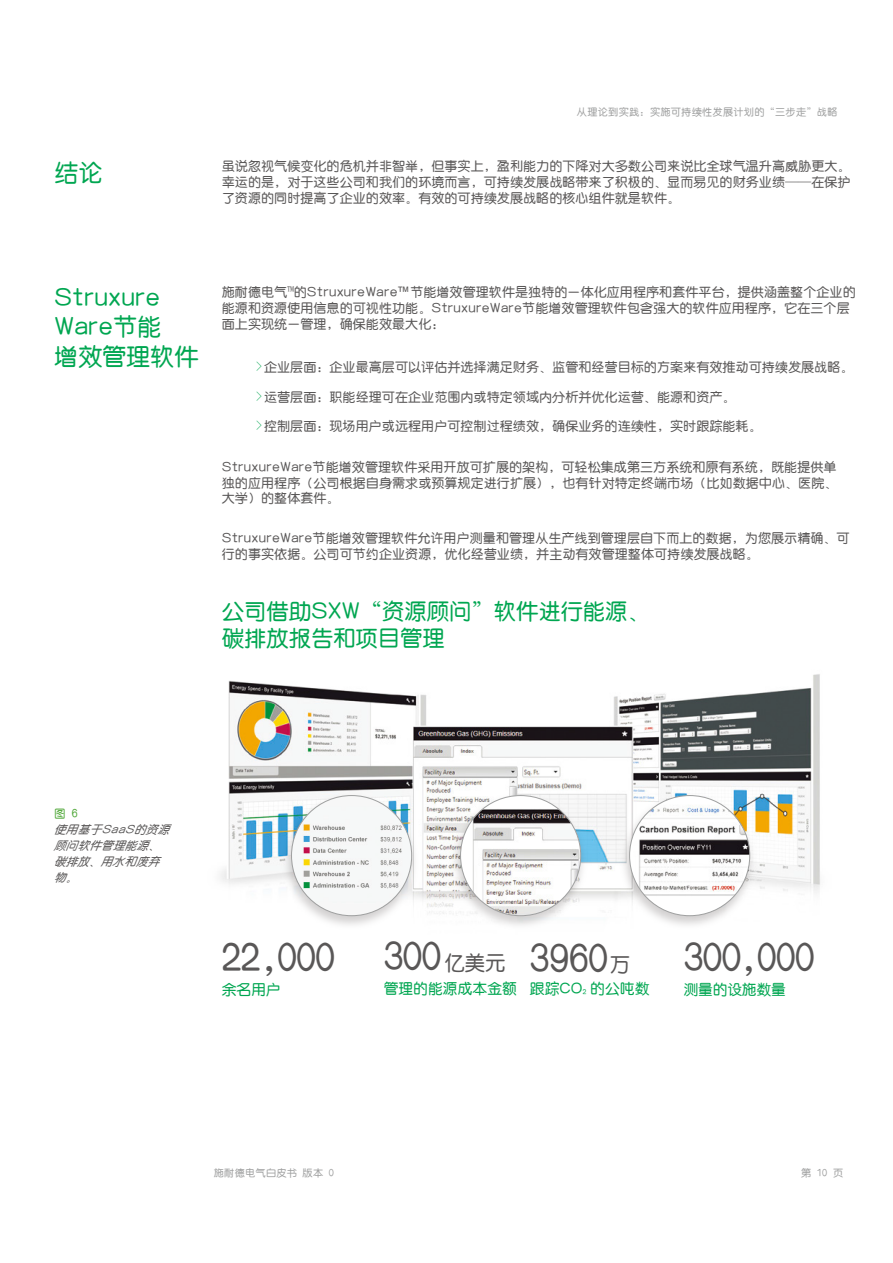
<style>
.page{position:relative;width:893px;height:1263px;background:#fff}
.page>*{position:absolute;margin:0;border:0;box-sizing:border-box;transform-origin:0 0}
.t1{font:39.15px "H Ye 3 gj";letter-spacing:-.015em;color:#595757}
.t2{font:24.3px/29.2px "H Ye 3 gj";letter-spacing:-.015em;color:#00a651}
.t3{font:22.5px/27px "H Ye 3 gj";letter-spacing:-.01em;color:#00a651}
.t4{font:14.85px "H Ye 3 gj";color:#00a651}
.t5{font:14.85px "H Ye 3 gj";letter-spacing:-.02em;color:#00a651}
.t6{font:13.05px/15.8px "H Ye 3 gj";color:#595757}
.t7{font:italic 11.7px/16px "H Ye 3 gj";color:#595757}
.t8{font:11.7px "H Ye 3 gj";color:#4da635}
.t9{font:10.2px "H Ye 3 gj";letter-spacing:.025em;color:#9fa0a0}
.t10{font:7.05px "H Ye 3 gj";color:#00a651}
.s1{font-family:"Helvetica Neue LT Std";font-weight:300}
.s2{font-family:"Arial"}
.s3{font-family:"SE Optimist";font-weight:900;color:#00a651}
.s4{font-size:20.55px}
</style>
<div class="page">
<img style="left:220px;top:674px;width:600px;height:240px">
<svg style="left:281px;top:792px;width:138px;height:133px;fill:#f6f7f7"></svg>
<img style="left:291px;top:795px;width:121px;height:121px;border-radius:60px">
<svg style="left:450px;top:792px;width:138px;height:134px;fill:#f6f6f6"></svg>
<div style="left:461px;top:795px;width:120px;height:121px;background:#fff;border-radius:50%"></div>
<img style="left:472px;top:808px;width:109px;height:108px">
<svg style="left:619px;top:792px;width:138px;height:133px"></svg>
<img style="left:630px;top:795px;width:120px;height:121px;border-radius:60px">
<h2 class="t2" style="left:54px;top:158px;width:50px">结论</h2>
<p class="t9" style="left:577px;top:107px;width:262px">从理论到实践：实施可持续性发展计划的“三步走”战略</p>
<p class="t6" style="left:222px;top:158px;width:630px;text-align:justify">虽说忽视气候变化的危机并非智举，但事实上，盈利能力的下降对大多数公司来说比全球气温升高威胁更大。幸运的是，对于这些公司和我们的环境而言，可持续发展战略带来了积极的、显而易见的财务业绩——在保护了资源的同时提高了企业的效率。有效的可持续发展战略的核心组件就是软件。</p>
<h2 class="t2" style="left:54px;top:283px;width:146px">Struxure<br>Ware节能<br>增效管理软件</h2>
<p class="t6" style="left:222px;top:285px;width:635px">施耐德电气<span class="s1">™</span>的StruxureWare<span class="s2">™</span>节能增效管理软件是独特的一体化应用程序和套件平台，提供涵盖整个企业的能源和资源使用信息的可视性功能。StruxureWare节能增效管理软件包含强大的软件应用程序，它在三个层面上实现统一管理，确保能效最大化：</p>
<p class="t6" style="left:256px;top:359px;width:599px"><span class="s3">&gt;</span> 企业层面：企业最高层可以评估并选择满足财务、监管和经营目标的方案来有效推动可持续发展战略。</p>
<p class="t6" style="left:256px;top:389px;width:481px"><span class="s3">&gt;</span> 运营层面：职能经理可在企业范围内或特定领域内分析并优化运营、能源和资产。</p>
<p class="t6" style="left:256px;top:418px;width:507px"><span class="s3">&gt;</span> 控制层面：现场用户或远程用户可控制过程绩效，确保业务的连续性，实时跟踪能耗。</p>
<p class="t6" style="left:222px;top:459px;width:617px;text-align:justify">StruxureWare节能增效管理软件采用开放可扩展的架构，可轻松集成第三方系统和原有系统，既能提供单独的应用程序（公司根据自身需求或预算规定进行扩展），也有针对特定终端市场（比如数据中心、医院、大学）的整体套件。</p>
<p class="t6" style="left:222px;top:530px;width:629px">StruxureWare节能增效管理软件允许用户测量和管理从生产线到管理层自下而上的数据，为您展示精确、可行的事实依据。公司可节约企业资源，优化经营业绩，并主动有效管理整体可持续发展战略。</p>
<h3 class="t3" style="left:222px;top:598px;width:430px">公司借助SXW“资源顾问”软件进行能源、碳排放报告和项目管理</h3>
<p class="t8" style="left:54px;top:807px;width:25px">图 6</p>
<p class="t7" style="left:54px;top:821px;width:122px">使用基于SaaS的资源顾问软件管理能源、碳排放、用水和废弃物。</p>
<h1 class="t1" style="left:222px;top:939px;width:115px">22,000</h1>
<p class="t4" style="left:222px;top:982px;width:61px">余名用户</p>
<h1 class="t1" style="left:384px;top:938px;width:124px">300 <span class="s4">亿美元</span></h1>
<p class="t4" style="left:384px;top:981px;width:135px">管理的能源成本金额</p>
<h1 class="t1" style="left:530px;top:940px;width:102px">3960<span class="s4">万</span></h1>
<p class="t4" style="left:530px;top:981px;width:121px">跟踪CO 的公吨数</p>
<p class="t10" style="left:583px;top:988px;width:5px">2</p>
<h1 class="t1" style="left:684px;top:939px;width:132px">300,000</h1>
<p class="t5" style="left:684px;top:982px;width:104px">测量的设施数量</p>
<p class="t9" style="left:214px;top:1168px;width:122px">施耐德电气白皮书版本 0</p>
<p class="t9" style="left:801px;top:1168px;width:43px">第 10 页</p>
</div>
